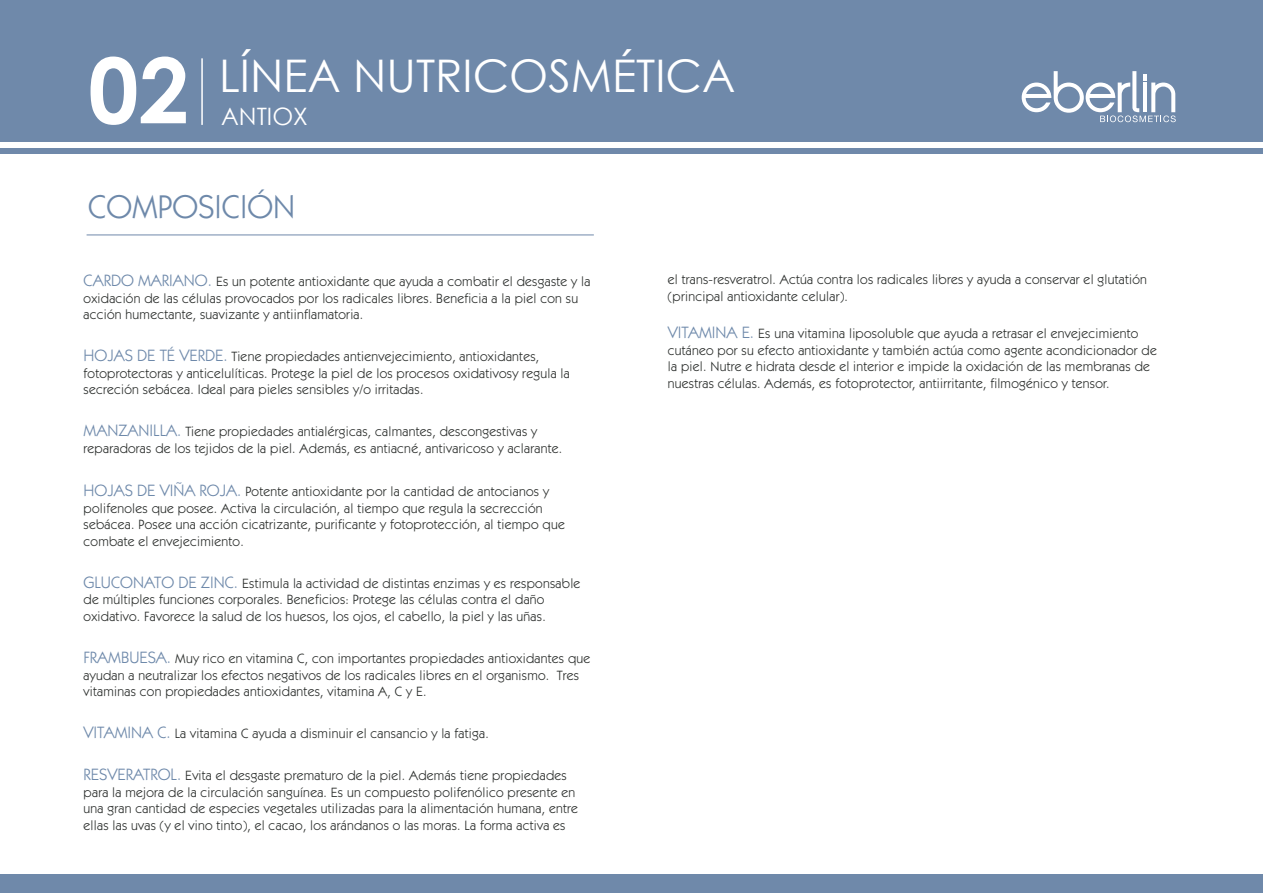
<style>
.page{position:relative;width:1263px;height:893px;background:#fff}
.page>*{position:absolute;margin:0;border:0;box-sizing:border-box;transform-origin:0 0}
.t1{font:700 90.6px "Century Gothic";color:#fff}
.t2{font:45px "Century Gothic";color:#fff}
.t3{font:33px "ITC Kabel Std";color:#6e89aa}
.t4{font:24px "Century Gothic";color:#fff}
.t5{font:13.5px/16.5px "ITC Kabel Std";letter-spacing:.02em;color:#2a2d2b}
.s1{font-size:16.5px;color:#6e89aa}
</style>
<div class="page">
<div style="left:0;top:0;width:1263px;height:142px;background:#6f89aa"></div>
<div style="left:0;top:874px;width:1263px;height:19px;background:#6f89aa"></div>
<div style="left:0;top:148px;width:1263px;height:5px;background:#6f89aa"></div>
<svg style="left:1022px;top:71px;width:154px;height:51px"></svg>
<hr style="left:87px;top:235px;width:507px;height:1px;background:#6f89aa">
<hr style="left:201px;top:58px;width:2px;height:67px;background:#fff">
<h1 class="t1" style="left:88px;top:39px;width:103px">02</h1>
<h2 class="t2" style="left:219px;top:57px;width:518px">LÍNEA NUTRICOSMÉTICA</h2>
<h3 class="t4" style="left:221px;top:107px;width:88px">ANTIOX</h3>
<h3 class="t3" style="left:88px;top:190px;width:209px">COMPOSICIÓN</h3>
<p class="t5" style="left:84px;top:274px;width:508px"><span class="s1">CARDO MARIANO.</span> Es un potente antioxidante que ayuda a combatir el desgaste y la oxidación de las células provocados por los radicales libres. Beneficia a la piel con su acción humectante, suavizante y antiinflamatoria.</p>
<p class="t5" style="left:84px;top:349px;width:488px"><span class="s1">HOJAS DE TÉ VERDE.</span> Tiene propiedades antienvejecimiento, antioxidantes, fotoprotectoras y anticelulíticas. Protege la piel de los procesos oxidativosy regula la secreción sebácea. Ideal para pieles sensibles y/o irritadas.</p>
<p class="t5" style="left:84px;top:424px;width:480px"><span class="s1">MANZANILLA.</span> Tiene propiedades antialérgicas, calmantes, descongestivas y reparadoras de los tejidos de la piel. Además, es antiacné, antivaricoso y aclarante.</p>
<p class="t5" style="left:84px;top:484px;width:483px"><span class="s1">HOJAS DE VIÑA ROJA.</span> Potente antioxidante por la cantidad de antocianos y polifenoles que posee. Activa la circulación, al tiempo que regula la secrección sebácea. Posee una acción cicatrizante, purificante y fotoprotección, al tiempo que combate el envejecimiento.</p>
<p class="t5" style="left:84px;top:575px;width:498px"><span class="s1">GLUCONATO DE ZINC.</span> Estimula la actividad de distintas enzimas y es responsable de múltiples funciones corporales. Beneficios: Protege las células contra el daño oxidativo. Favorece la salud de los huesos, los ojos, el cabello, la piel y las uñas.</p>
<p class="t5" style="left:84px;top:650px;width:508px"><span class="s1">FRAMBUESA.</span> Muy rico en vitamina C, con importantes propiedades antioxidantes que ayudan a neutralizar los efectos negativos de los radicales libres en el organismo. Tres vitaminas con propiedades antioxidantes, vitamina A, C y E.</p>
<p class="t5" style="left:84px;top:725px;width:407px"><span class="s1">VITAMINA C.</span> La vitamina C ayuda a disminuir el cansancio y la fatiga.</p>
<p class="t5" style="left:84px;top:767px;width:496px"><span class="s1">RESVERATROL.</span> Evita el desgaste prematuro de la piel. Además tiene propiedades para la mejora de la circulación sanguínea. Es un compuesto polifenólico presente en una gran cantidad de especies vegetales utilizadas para la alimentación humana, entre ellas las uvas (y el vino tinto), el cacao, los arándanos o las moras. La forma activa es</p>
<p class="t5" style="left:668px;top:271px;width:481px">el trans-resveratrol. Actúa contra los radicales libres y ayuda a conservar el glutatión (principal antioxidante celular).</p>
<p class="t5" style="left:668px;top:325px;width:490px"><span class="s1">VITAMINA E.</span> Es una vitamina liposoluble que ayuda a retrasar el envejecimiento cutáneo por su efecto antioxidante y también actúa como agente acondicionador de la piel. Nutre e hidrata desde el interior e impide la oxidación de las membranas de nuestras células. Además, es fotoprotector, antiirritante, filmogénico y tensor.</p>
</div>
